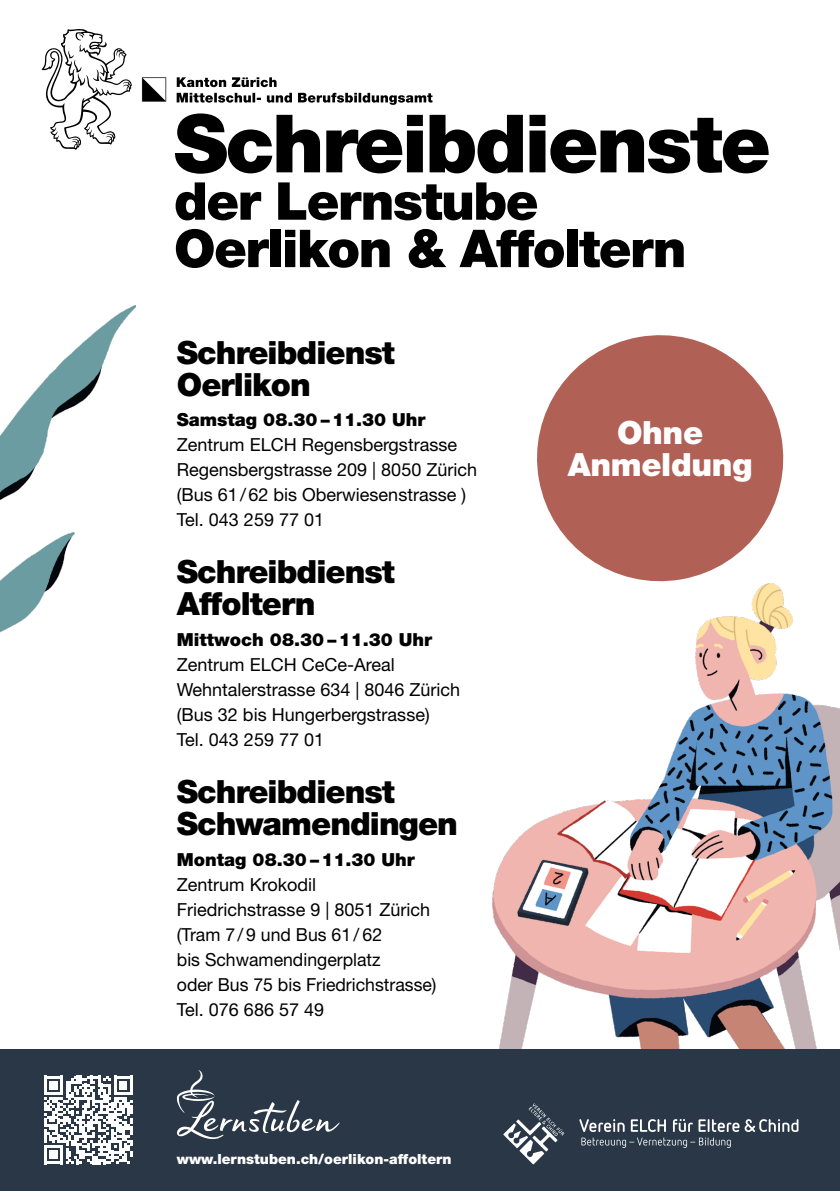
<style>
.page{position:relative;width:840px;height:1191px;background:#fff}
.page>*{position:absolute;margin:0;border:0;box-sizing:border-box;transform-origin:0 0}
.t1{font:900 80.6px "Helvetica Neue LT Std";letter-spacing:-.03em;color:#000}
.t2{font:900 52.2px/47.4px "Helvetica Neue LT Std";letter-spacing:-.03em;color:#000}
.t3{font:900 32px/32px "Helvetica Neue LT Std";letter-spacing:-.03em;color:#000}
.t4{font:900 32px/32px "Helvetica Neue LT Std";letter-spacing:-.01em;color:#fff;text-align:center}
.t5{font:18px/25px "Helvetica Neue LT Std";color:#000}
.t6{font:900 18px "Helvetica Neue LT Std";color:#000}
.t7{font:900 14px "Helvetica Neue LT Std";color:#fff}
</style>
<div class="page">
<svg style="left:537px;top:335px;width:247px;height:222px;fill:#b16056"></svg>
<img style="left:0;top:305px;width:136px;height:328px">
<svg style="left:142px;top:77px;width:24px;height:25px"></svg>
<svg style="left:41px;top:29px;width:91px;height:121px"></svg>
<svg style="left:176px;top:93px;width:256px;height:12px"></svg>
<svg style="left:177px;top:77px;width:99px;height:10px"></svg>
<img style="left:492px;top:557px;width:347px;height:492px">
<div style="left:0;top:1049px;width:839px;height:142px;background:#293746"></div>
<svg style="left:177px;top:1070px;width:162px;height:69px"></svg>
<svg style="left:44px;top:1076px;width:89px;height:88px"></svg>
<svg style="left:503px;top:1103px;width:61px;height:61px"></svg>
<svg style="left:579px;top:1119px;width:219px;height:28px"></svg>
<h1 class="t1" style="left:174px;top:95px;width:598px">Schreibdienste</h1>
<h2 class="t2" style="left:174px;top:177px;width:513px">der Lernstube<br>Oerlikon &amp; Affoltern</h2>
<h3 class="t3" style="left:177px;top:336px;width:219px">Schreibdienst<br>Oerlikon</h3>
<p class="t6" style="left:177px;top:409px;width:250px">Samstag 08.30 –11.30 Uhr</p>
<p class="t5" style="left:177px;top:432px;width:301px">Zentrum ELCH Regensbergstrasse<br>Regensbergstrasse 209 | 8050 Zürich (Bus 61/62 bis Oberwiesenstrasse )<br>Tel. 043 259 77 01</p>
<h3 class="t3" style="left:177px;top:556px;width:219px">Schreibdienst<br>Affoltern</h3>
<p class="t6" style="left:177px;top:629px;width:257px">Mittwoch 08.30 –11.30 Uhr</p>
<p class="t5" style="left:177px;top:652px;width:285px">Zentrum ELCH CeCe-Areal<br>Wehntalerstrasse 634 | 8046 Zürich (Bus 32 bis Hungerbergstrasse)<br>Tel. 043 259 77 01</p>
<h3 class="t3" style="left:177px;top:775px;width:282px">Schreibdienst<br>Schwamendingen</h3>
<p class="t6" style="left:177px;top:848px;width:239px">Montag 08.30 –11.30 Uhr</p>
<p class="t5" style="left:177px;top:871px;width:261px">Zentrum Krokodil<br>Friedrichstrasse 9 | 8051 Zürich (Tram 7/ 9 und Bus 61/ 62<br>bis Schwamendingerplatz<br>oder Bus 75 bis Friedrichstrasse)<br>Tel. 076 686 57 49</p>
<p class="t7" style="left:177px;top:1151px;width:276px">www.lernstuben.ch/oerlikon-affoltern</p>
<h3 class="t4" style="left:567px;top:417px;width:186px">Ohne<br>Anmeldung</h3>
</div>
